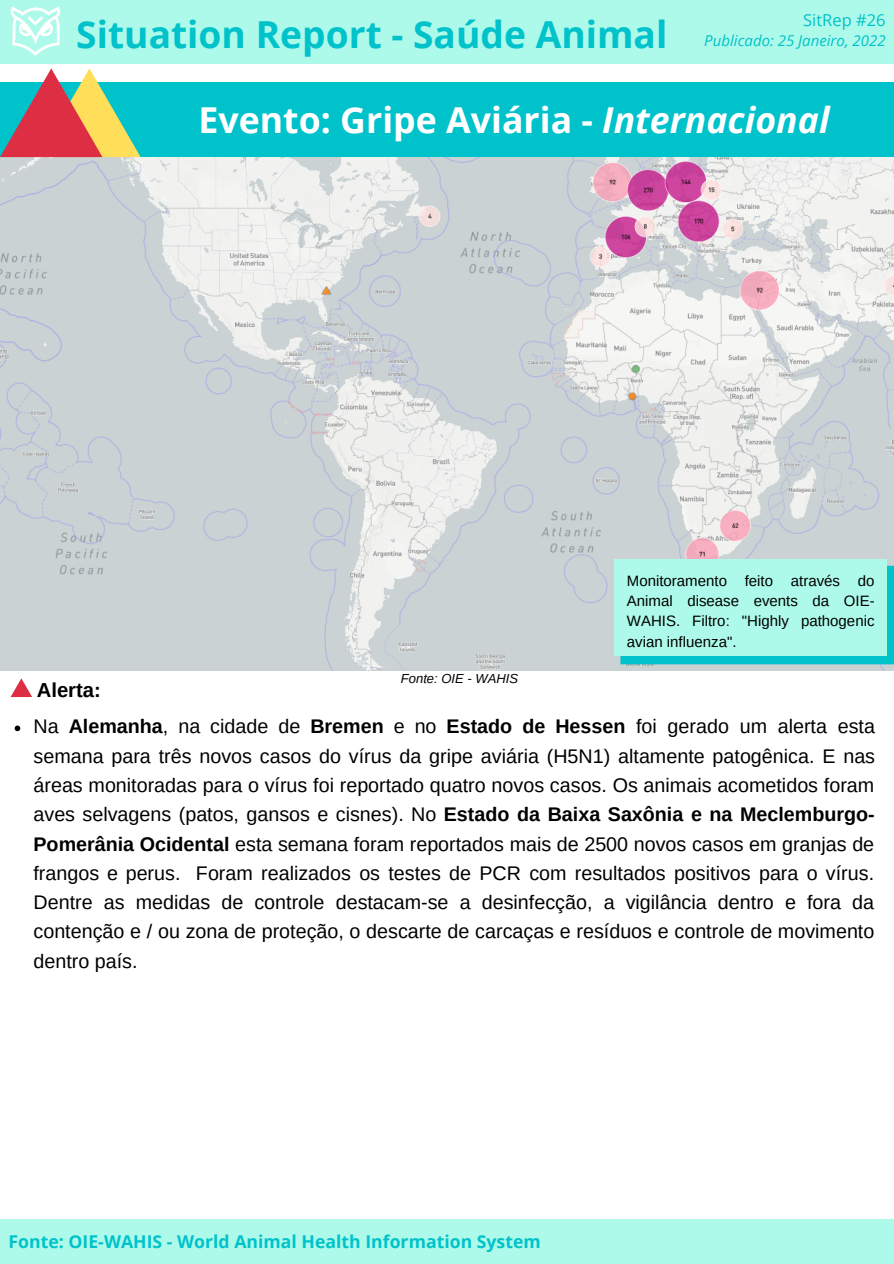
<style>
.page{position:relative;width:894px;height:1264px;background:#fff}
.page>*{position:absolute;margin:0;border:0;box-sizing:border-box;transform-origin:0 0}
.t1{font:700 37.2px "Open Sans";color:#00c2cb}
.t2{font:700 35.7px "Open Sans";color:#fff}
.t3{font:700 20.25px "Arimo";color:#000}
.t4{font:19.65px/29.2px "Arimo";color:#000;text-align:justify}
.t5{font:700 17.7px "Open Sans";color:#00c2cb}
.t6{font:16.5px "Open Sans";color:#00c2cb}
.t7{font:15px/20.2px "Arimo";color:#000;text-align:justify}
.t8{font:italic 15px "Open Sans";color:#00c2cb}
.t9{font:italic 13.05px "Arimo";color:#000}
.s1{font-style:italic}
.s2{font-weight:700}
</style>
<div class="page">
<img style="left:0;top:157px;width:893px;height:513px">
<div style="left:0;top:0;width:893px;height:63px;background:#aefaea"></div>
<img style="left:10px;top:6px;width:51px;height:50px">
<div style="left:0;top:83px;width:893px;height:74px;background:#00c2cb"></div>
<div style="left:0;top:1218px;width:893px;height:45px;background:#aefaea"></div>
<svg style="left:0;top:68px;width:141px;height:89px"></svg>
<div style="left:620px;top:565px;width:273px;height:99px;background:#00c2cb"></div>
<div style="left:614px;top:559px;width:272px;height:97px;background:#aefaea"></div>
<svg style="left:11px;top:678px;width:21px;height:19px"></svg>
<svg style="left:15px;top:725px;width:5px;height:6px"></svg>
<h1 class="t1" style="left:76px;top:8px;width:592px">Situation Report - Saúde Animal</h1>
<p class="t6" style="left:802px;top:8px;width:84px">SitRep #26</p>
<p class="t8" style="left:704px;top:30px;width:183px">Publicado: 25 Janeiro, 2022</p>
<h2 class="t2" style="left:198px;top:95px;width:632px">Evento: Gripe Aviária - <span class="s1">Internacional</span></h2>
<p class="t3" style="left:37px;top:678px;width:66px">Alerta:</p>
<p class="t9" style="left:401px;top:671px;width:119px">Fonte: OIE - WAHIS</p>
<p class="t7" style="left:626px;top:570px;width:249px">Monitoramento feito através do Animal disease events da OIE-WAHIS. Filtro: "Highly pathogenic avian influenza".</p>
<p class="t4" style="left:33px;top:712px;width:842px">Na <span class="s2">Alemanha</span>, na cidade de <span class="s2">Bremen</span> e no <span class="s2">Estado de Hessen</span> foi gerado um alerta esta semana para três novos casos do vírus da gripe aviária (H5N1) altamente patogênica. E nas áreas monitoradas para o vírus foi reportado quatro novos casos. Os animais acometidos foram aves selvagens (patos, gansos e cisnes). No <span class="s2">Estado da Baixa Saxônia e na Meclemburgo-Pomerânia Ocidental</span> esta semana foram reportados mais de 2500 novos casos em granjas de frangos e perus. Foram realizados os testes de PCR com resultados positivos para o vírus.<br>Dentre as medidas de controle destacam-se a desinfecção, a vigilância dentro e fora da contenção e / ou zona de proteção, o descarte de carcaças e resíduos e controle de movimento dentro país.</p>
<p class="t5" style="left:9px;top:1229px;width:533px">Fonte: OIE-WAHIS - World Animal Health Information System</p>
</div>
